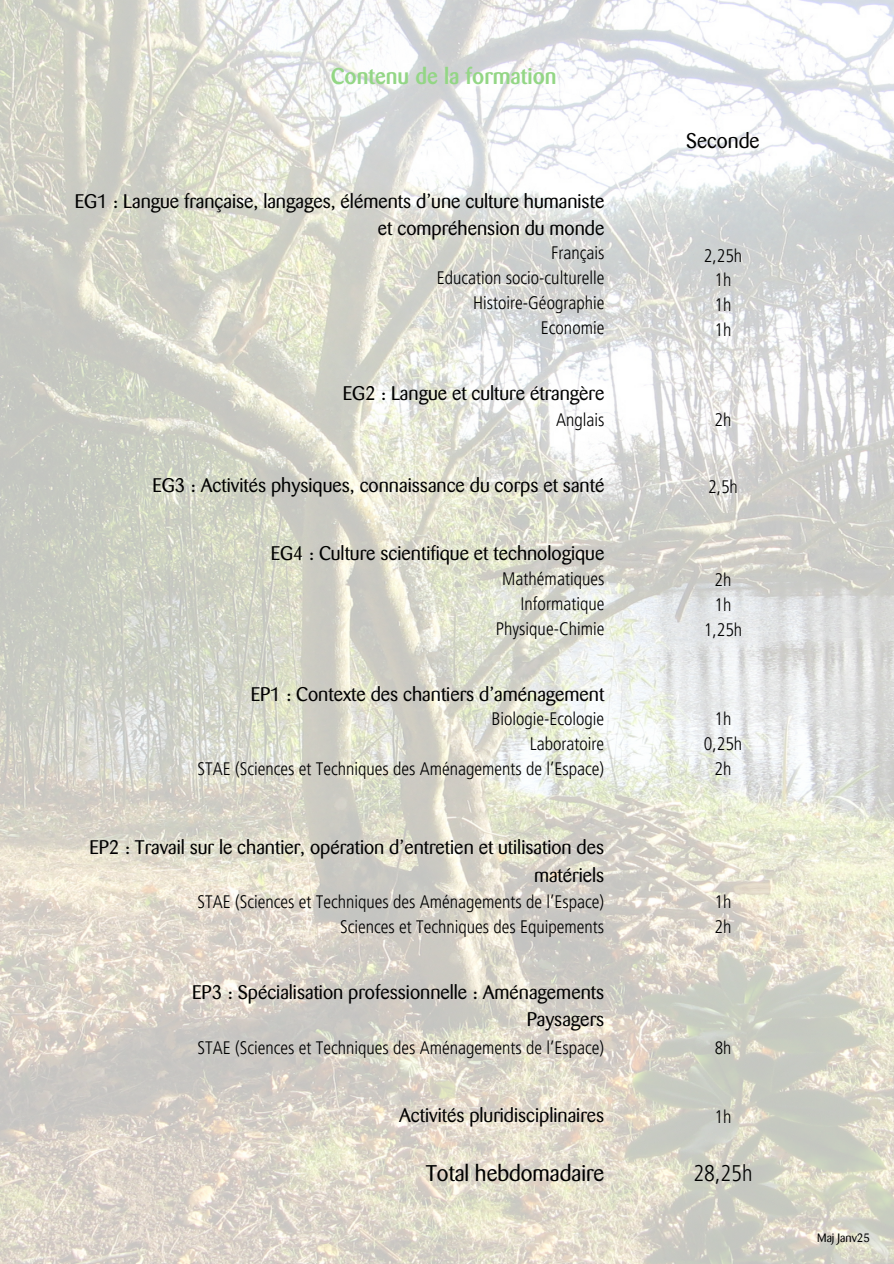
<style>
.page{position:relative;width:894px;height:1264px;background:#fff}
.page>*{position:absolute;margin:0;border:0;box-sizing:border-box;transform-origin:0 0}
.t1{font:500 22.5px "Barmeno";color:#93d685}
.t2{font:22.5px "Barmeno";color:#000}
.t3{font:300 condensed 22.5px "Frutiger LT Pro";color:#000}
.t4{font:21px "Barmeno";color:#000}
.t5{font:19.5px/27px "Barmeno";color:#000;text-align:right}
.t6{font:300 condensed 18px/24.8px "Frutiger LT Pro";color:#000;text-align:right}
.t7{font:300 condensed 17.7px "Frutiger LT Pro";color:#000}
.t8{font:12px "Barmeno";color:#000}
</style>
<div class="page">
<img style="left:0;top:0;width:893px;height:1263px">
<p class="t1" style="left:331px;top:66px;width:227px">Contenu de la formation</p>
<h1 class="t5" style="left:75px;top:188px;width:531px">EG1 : Langue française, langages, éléments d’une culture humaniste et compréhension du monde</h1>
<h1 class="t6" style="left:437px;top:240px;width:169px">Français<br>Education socio-culturelle<br>Histoire-Géographie<br>Economie</h1>
<h3 class="t5" style="left:342px;top:379px;width:263px">EG2 : Langue et culture étrangère</h3>
<h4 class="t6" style="left:556px;top:407px;width:50px">Anglais</h4>
<h4 class="t5" style="left:152px;top:472px;width:453px">EG3 : Activités physiques, connaissance du corps et santé</h4>
<h3 class="t5" style="left:270px;top:540px;width:335px">EG4 : Culture scientifique et technologique</h3>
<h4 class="t4" style="left:686px;top:129px;width:75px">Seconde</h4>
<h4 class="t6" style="left:703px;top:243px;width:40px;text-align:center">2,25h<br>1h<br>1h<br>1h</h4>
<h3 class="t6" style="left:714px;top:407px;width:18px">2h</h3>
<h4 class="t6" style="left:707px;top:474px;width:31px">2,5h</h4>
<h3 class="t6" style="left:496px;top:566px;width:110px">Mathématiques<br>Informatique<br>Physique-Chimie</h3>
<h4 class="t6" style="left:703px;top:567px;width:40px;text-align:center">2h<br>1h<br>1,25h</h4>
<h4 class="t5" style="left:251px;top:681px;width:355px">EP1 : Contexte des chantiers d’aménagement</h4>
<h3 class="t6" style="left:197px;top:706px;width:408px">Biologie-Ecologie<br>Laboratoire<br>STAE (Sciences et Techniques des Aménagements de l’Espace)</h3>
<h4 class="t6" style="left:703px;top:706px;width:40px;text-align:center">1h<br>0,25h<br>2h</h4>
<h4 class="t5" style="left:89px;top:834px;width:516px">EP2 : Travail sur le chantier, opération d’entretien et utilisation des matériels</h4>
<h3 class="t6" style="left:197px;top:889px;width:408px">STAE (Sciences et Techniques des Aménagements de l’Espace)<br>Sciences et Techniques des Equipements</h3>
<h4 class="t6" style="left:714px;top:889px;width:18px;text-align:left">1h<br>2h</h4>
<h4 class="t5" style="left:192px;top:978px;width:413px">EP3 : Spécialisation professionnelle : Aménagements<br>Paysagers</h4>
<h3 class="t6" style="left:197px;top:1035px;width:408px">STAE (Sciences et Techniques des Aménagements de l’Espace)</h3>
<h4 class="t7" style="left:714px;top:1037px;width:18px">8h</h4>
<h3 class="t5" style="left:399px;top:1101px;width:207px">Activités pluridisciplinaires</h3>
<h4 class="t6" style="left:714px;top:1103px;width:18px">1h</h4>
<h1 class="t2" style="left:425px;top:1160px;width:180px">Total hebdomadaire</h1>
<h2 class="t3" style="left:693px;top:1159px;width:60px">28,25h</h2>
<h4 class="t8" style="left:817px;top:1230px;width:54px">Maj Janv25</h4>
</div>
